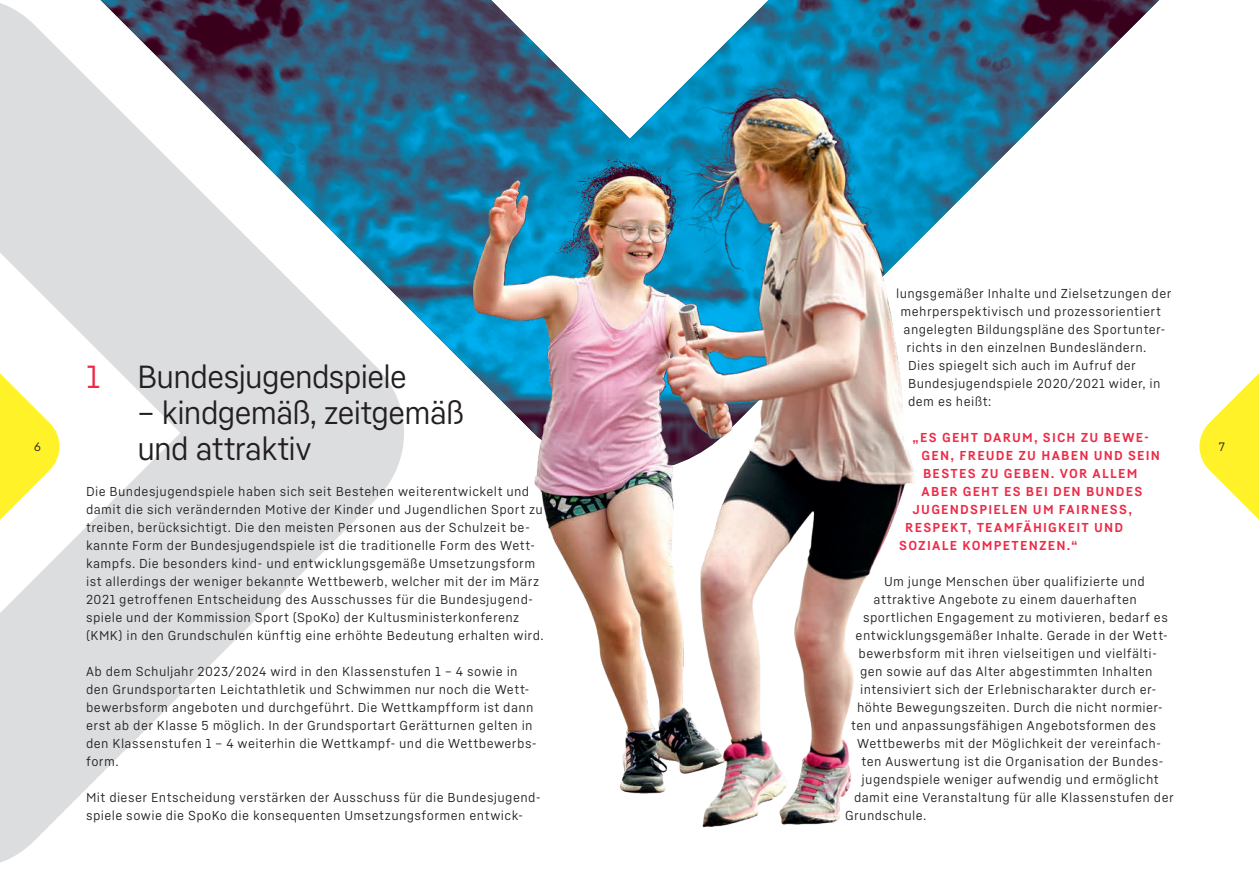
<style>
.page{position:relative;width:1259px;height:893px;background:#fff}
.page>*{position:absolute;margin:0;border:0;box-sizing:border-box;transform-origin:0 0}
.t1{font:31.5px/36px "Fabrikat Normal";letter-spacing:-.04em;color:#231f20}
.t2{font:12.75px/18px "Fabrikat Normal";letter-spacing:.03em;color:#231f20}
.t3{font:700 12.75px "Fabrikat Normal";letter-spacing:.095em;color:#ed2a47}
.t4{font:12px "Fabrikat Normal";color:#231f20}
.s1{color:#ed2a47}
</style>
<div class="page">
<img style="left:404px;top:0;width:755px;height:828px">
<svg style="left:0;top:0;width:404px;height:863px;fill:#dcdddf"></svg>
<svg style="left:0;top:288px;width:60px;height:317px"></svg>
<svg style="left:1199px;top:373px;width:60px;height:147px"></svg>
<p class="t2" style="left:896px;top:284px;width:277px">lungsgemäßer Inhalte und Zielsetzungen der</p>
<p class="t2" style="left:900px;top:302px;width:262px">mehrperspektivisch und prozessorientiert</p>
<p class="t2" style="left:903px;top:320px;width:263px">angelegten Bildungspläne des Sportunter-</p>
<p class="t2" style="left:906px;top:338px;width:241px">richts in den einzelnen Bundesländern.</p>
<p class="t2" style="left:908px;top:356px;width:229px">Dies spiegelt sich auch im Aufruf der</p>
<p class="t2" style="left:908px;top:374px;width:254px">Bundesjugendspiele 2020/2021 wider, in</p>
<p class="t2" style="left:908px;top:392px;width:85px">dem es heißt:</p>
<p class="t3" style="left:912px;top:429px;width:238px">„ES GEHT DARUM, SICH ZU BEWE-</p>
<p class="t3" style="left:921px;top:447px;width:240px">GEN, FREUDE ZU HABEN UND SEIN</p>
<p class="t3" style="left:923px;top:465px;width:216px">BESTES ZU GEBEN. VOR ALLEM</p>
<p class="t3" style="left:921px;top:483px;width:222px">ABER GEHT ES BEI DEN BUNDES</p>
<p class="t3" style="left:912px;top:501px;width:221px">JUGENDSPIELEN UM FAIRNESS,</p>
<p class="t3" style="left:905px;top:519px;width:220px">RESPEKT, TEAMFÄHIGKEIT UND</p>
<p class="t3" style="left:899px;top:537px;width:180px">SOZIALE KOMPETENZEN.“</p>
<p class="t2" style="left:884px;top:572px;width:262px">Um junge Menschen über qualifizierte und</p>
<p class="t2" style="left:873px;top:590px;width:265px">attraktive Angebote zu einem dauerhaften</p>
<p class="t2" style="left:863px;top:608px;width:306px">sportlichen Engagement zu motivieren, bedarf es</p>
<p class="t2" style="left:855px;top:626px;width:314px">entwicklungsgemäßer Inhalte. Gerade in der Wett-</p>
<p class="t2" style="left:858px;top:644px;width:300px">bewerbsform mit ihren vielseitigen und vielfälti-</p>
<p class="t2" style="left:860px;top:662px;width:294px">gen sowie auf das Alter abgestimmten Inhalten</p>
<p class="t2" style="left:860px;top:680px;width:298px">intensiviert sich der Erlebnischarakter durch er-</p>
<p class="t2" style="left:857px;top:698px;width:307px">höhte Bewegungszeiten. Durch die nicht normier-</p>
<p class="t2" style="left:851px;top:716px;width:306px">ten und anpassungsfähigen Angebotsformen des</p>
<p class="t2" style="left:857px;top:734px;width:305px">Wettbewerbs mit der Möglichkeit der vereinfach-</p>
<p class="t2" style="left:861px;top:752px;width:303px">ten Auswertung ist die Organisation der Bundes-</p>
<p class="t2" style="left:861px;top:770px;width:298px">jugendspiele weniger aufwendig und ermöglicht</p>
<p class="t2" style="left:854px;top:788px;width:321px">damit eine Veranstaltung für alle Klassenstufen der</p>
<p class="t2" style="left:845px;top:806px;width:83px">Grundschule.</p>
<h1 class="t1" style="left:86px;top:357px;width:322px"><span class="s1">1</span> Bundesjugendspiele</h1>
<h1 class="t1" style="left:137px;top:393px;width:329px">– kindgemäß, zeitgemäß und attraktiv</h1>
<p class="t2" style="left:86px;top:482px;width:459px">Die Bundesjugendspiele haben sich seit Bestehen weiterentwickelt und damit die sich verändernden Motive der Kinder und Jugendlichen Sport zu treiben, berücksichtigt. Die den meisten Personen aus der Schulzeit be&shy;kannte Form der Bundesjugendspiele ist die traditionelle Form des Wett&shy;kampfs. Die besonders kind- und entwicklungsgemäße Umsetzungsform ist allerdings der weniger bekannte Wettbewerb, welcher mit der im März 2021 getroffenen Entscheidung des Ausschusses für die Bundesjugend&shy;spiele und der Kommission Sport (SpoKo) der Kultusministerkonferenz (KMK) in den Grundschulen künftig eine erhöhte Bedeutung erhalten wird.</p>
<p class="t2" style="left:86px;top:662px;width:452px">Ab dem Schuljahr 2023/2024 wird in den Klassenstufen 1 – 4 sowie in den Grundsportarten Leichtathletik und Schwimmen nur noch die Wett&shy;bewerbsform angeboten und durchgeführt. Die Wettkampfform ist dann erst ab der Klasse 5 möglich. In der Grundsportart Gerätturnen gelten in den Klassenstufen 1 – 4 weiterhin die Wettkampf- und die Wettbewerbs&shy;form.</p>
<p class="t2" style="left:86px;top:788px;width:456px">Mit dieser Entscheidung verstärken der Ausschuss für die Bundesjugend&shy;spiele sowie die SpoKo die konsequenten Umsetzungsformen entwick-</p>
<p class="t4" style="left:34px;top:439px;width:8px">6</p>
<p class="t4" style="left:1218px;top:439px;width:8px">7</p>
</div>
